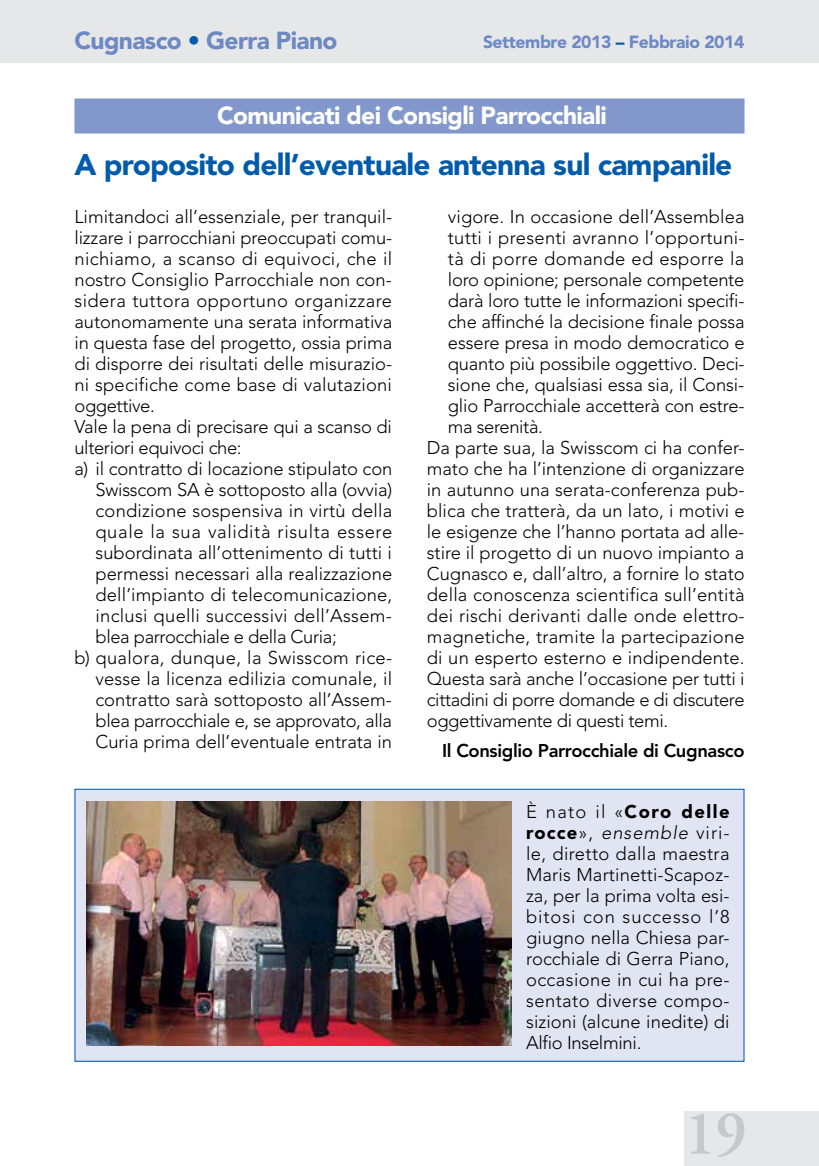
<style>
.page{position:relative;width:819px;height:1166px;background:#fff}
.page>*{position:absolute;margin:0;border:0;box-sizing:border-box;transform-origin:0 0}
.t1{font:600 63px "Adobe Garamond Pro";color:#c7c8ca}
.t2{font:900 29.75px "Avenir";letter-spacing:-.025em;color:#005baa}
.t3{font:900 24.5px "Avenir";letter-spacing:-.025em;color:#fff}
.t4{font:900 24.5px "Avenir";letter-spacing:-.025em;color:#6d89c5}
.t5{font:300 18.38px/21px "Avenir";color:#000;text-align:justify}
.t6{font:300 18.38px "Avenir";letter-spacing:-.02em;color:#000}
.t7{font:300 18.38px "Avenir";letter-spacing:.02em;color:#000}
.t8{font:300 18.38px "Avenir";letter-spacing:.025em;color:#000}
.t9{font:800 18.38px "Avenir";letter-spacing:-.02em;color:#000}
.t10{font:300 18.38px "Avenir";letter-spacing:.035em;color:#000}
.t11{font:900 17.5px "Avenir";letter-spacing:-.025em;color:#6d89c5}
.s1{color:#005baa}
.s2{font-weight:900}
.s3{font-style:italic}
</style>
<div class="page">
<div style="left:0;top:0;width:819px;height:63px;background:#e6e7e8"></div>
<div style="left:685px;top:1111px;width:134px;height:55px;background:#e6e7e8"></div>
<div style="left:74px;top:789px;width:670px;height:273px;background:#e1e4f3;border:1px solid #005baa"></div>
<div style="left:74px;top:99px;width:670px;height:35px;background:#8298cd"></div>
<img style="left:87px;top:801px;width:424px;height:244px">
<h3 class="t4" style="left:74px;top:26px;width:264px">Cugnasco <span class="s1">•</span> Gerra Piano</h3>
<p class="t11" style="left:483px;top:32px;width:263px">Settembre 2013 <span class="s1">–</span> Febbraio 2014</p>
<h3 class="t3" style="left:217px;top:100px;width:391px">Comunicati dei Consigli Parrocchiali</h3>
<h2 class="t2" style="left:74px;top:146px;width:659px">A proposito dell’eventuale antenna sul campanile</h2>
<p class="t5" style="left:74px;top:206px;width:319px">Limitandoci all’essenziale, per tranquil-</p>
<p class="t5" style="left:74px;top:227px;width:319px">lizzare i parrocchiani preoccupati comu-</p>
<p class="t7" style="left:74px;top:248px;width:319px">nichiamo, a scanso di equivoci, che il</p>
<p class="t5" style="left:74px;top:269px;width:319px">nostro Consiglio Parrocchiale non con-</p>
<p class="t8" style="left:74px;top:290px;width:319px">sidera tuttora opportuno organizzare</p>
<p class="t5" style="left:74px;top:311px;width:319px">autonomamente una serata informativa</p>
<p class="t5" style="left:74px;top:332px;width:319px">in questa fase del progetto, ossia prima</p>
<p class="t5" style="left:74px;top:353px;width:319px">di disporre dei risultati delle misurazio-</p>
<p class="t5" style="left:74px;top:374px;width:319px">ni specifiche come base di valutazioni</p>
<p class="t6" style="left:74px;top:395px;width:82px">oggettive.</p>
<p class="t5" style="left:74px;top:416px;width:319px">Vale la pena di precisare qui a scanso di</p>
<p class="t6" style="left:74px;top:437px;width:169px">ulteriori equivoci che:</p>
<p class="t5" style="left:74px;top:458px;width:319px">a) il contratto di locazione stipulato con</p>
<p class="t5" style="left:95px;top:479px;width:298px">Swisscom SA è sottoposto alla (ovvia)</p>
<p class="t5" style="left:95px;top:500px;width:298px">condizione sospensiva in virtù della</p>
<p class="t10" style="left:95px;top:521px;width:298px">quale la sua validità risulta essere</p>
<p class="t5" style="left:95px;top:542px;width:298px">subordinata all’ottenimento di tutti i</p>
<p class="t5" style="left:95px;top:563px;width:298px">permessi necessari alla realizzazione</p>
<p class="t5" style="left:95px;top:584px;width:298px">dell’impianto di telecomunicazione,</p>
<p class="t5" style="left:95px;top:605px;width:298px">inclusi quelli successivi dell’Assem-</p>
<p class="t6" style="left:95px;top:626px;width:243px">blea parrocchiale e della Curia;</p>
<p class="t7" style="left:74px;top:647px;width:319px">b) qualora, dunque, la Swisscom rice-</p>
<p class="t5" style="left:95px;top:668px;width:298px">vesse la licenza edilizia comunale, il</p>
<p class="t5" style="left:95px;top:689px;width:298px">contratto sarà sottoposto all’Assem-</p>
<p class="t6" style="left:95px;top:710px;width:298px">blea parrocchiale e, se approvato, alla</p>
<p class="t5" style="left:95px;top:731px;width:298px">Curia prima dell’eventuale entrata in</p>
<p class="t5" style="left:448px;top:206px;width:298px">vigore. In occasione dell’Assemblea</p>
<p class="t5" style="left:448px;top:227px;width:298px">tutti i presenti avranno l’opportuni-</p>
<p class="t7" style="left:448px;top:248px;width:298px">tà di porre domande ed esporre la</p>
<p class="t5" style="left:448px;top:269px;width:298px">loro opinione; personale competente</p>
<p class="t5" style="left:448px;top:290px;width:298px">darà loro tutte le informazioni specifi-</p>
<p class="t5" style="left:448px;top:311px;width:298px">che affinché la decisione finale possa</p>
<p class="t5" style="left:448px;top:332px;width:298px">essere presa in modo democratico e</p>
<p class="t5" style="left:448px;top:353px;width:298px">quanto più possibile oggettivo. Deci-</p>
<p class="t5" style="left:448px;top:374px;width:298px">sione che, qualsiasi essa sia, il Consi-</p>
<p class="t5" style="left:448px;top:395px;width:298px">glio Parrocchiale accetterà con estre-</p>
<p class="t6" style="left:448px;top:416px;width:97px">ma serenità.</p>
<p class="t5" style="left:427px;top:437px;width:319px">Da parte sua, la Swisscom ci ha confer-</p>
<p class="t5" style="left:427px;top:458px;width:319px">mato che ha l’intenzione di organizzare</p>
<p class="t5" style="left:427px;top:479px;width:319px">in autunno una serata-conferenza pub-</p>
<p class="t5" style="left:427px;top:500px;width:319px">blica che tratterà, da un lato, i motivi e</p>
<p class="t5" style="left:427px;top:521px;width:319px">le esigenze che l’hanno portata ad alle-</p>
<p class="t5" style="left:427px;top:542px;width:319px">stire il progetto di un nuovo impianto a</p>
<p class="t5" style="left:427px;top:563px;width:319px">Cugnasco e, dall’altro, a fornire lo stato</p>
<p class="t5" style="left:427px;top:584px;width:319px">della conoscenza scientifica sull’entità</p>
<p class="t5" style="left:427px;top:605px;width:319px">dei rischi derivanti dalle onde elettro-</p>
<p class="t5" style="left:427px;top:626px;width:319px">magnetiche, tramite la partecipazione</p>
<p class="t5" style="left:427px;top:647px;width:319px">di un esperto esterno e indipendente.</p>
<p class="t5" style="left:427px;top:668px;width:319px">Questa sarà anche l’occasione per tutti i</p>
<p class="t6" style="left:427px;top:689px;width:319px">cittadini di porre domande e di discutere</p>
<p class="t6" style="left:427px;top:710px;width:243px">oggettivamente di questi temi.</p>
<p class="t9" style="left:442px;top:740px;width:304px">Il Consiglio Parrocchiale di Cugnasco</p>
<p class="t5" style="left:526px;top:801px;width:205px">È nato il «<span class="s2">Coro delle rocce</span>», <span class="s3">ensemble</span> viri&shy;le, diretto dalla maestra Maris Martinetti-Scapoz&shy;za, per la prima volta esi&shy;bitosi con successo l’8 giugno nella Chiesa par&shy;rocchiale di Gerra Piano, occasione in cui ha pre&shy;sentato diverse compo&shy;sizioni (alcune inedite) di Alfio Inselmini.</p>
<h1 class="t1" style="left:684px;top:1097px;width:65px">19</h1>
</div>
